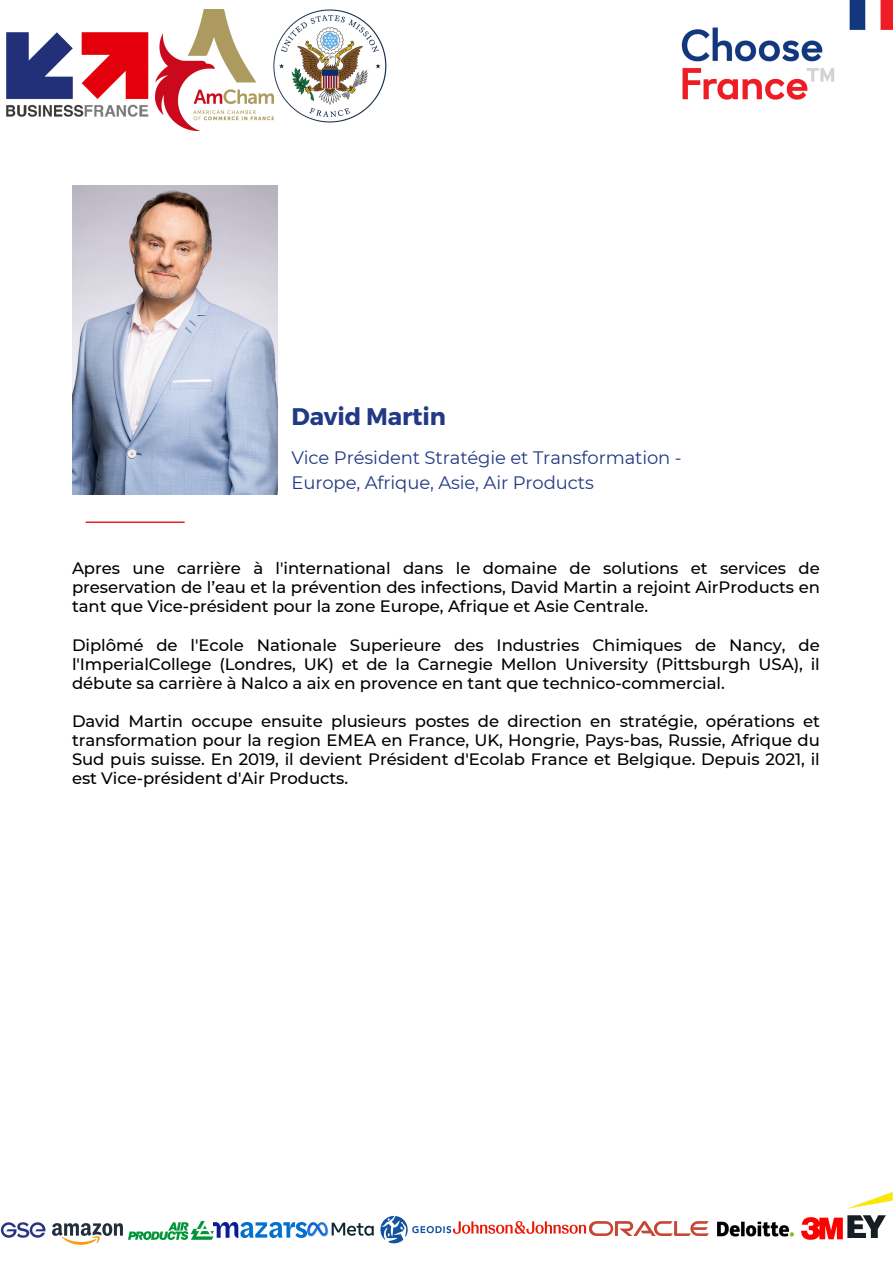
<style>
.page{position:relative;width:893px;height:1264px;background:#fff}
.page>*{position:absolute;margin:0;border:0;box-sizing:border-box;transform-origin:0 0}
.t1{font:700 24px "Montserrat";letter-spacing:-.01em;color:#223a85}
.t2{font:18px "Montserrat";letter-spacing:-.005em;color:#223a85}
.t3{font:500 16.5px/19px "Montserrat";letter-spacing:-.005em;color:#000;text-align:justify}
</style>
<div class="page">
<svg style="left:85px;top:521px;width:100px;height:2px"></svg>
<img style="left:72px;top:185px;width:206px;height:310px">
<img style="left:273px;top:9px;width:114px;height:114px">
<img style="left:155px;top:9px;width:118px;height:122px">
<img style="left:6px;top:32px;width:143px;height:85px">
<img style="left:131px;top:1221px;width:82px;height:17px">
<img style="left:213px;top:1222px;width:93px;height:15px">
<img style="left:453px;top:1221px;width:134px;height:13px">
<img style="left:0;top:1222px;width:43px;height:16px">
<img style="left:847px;top:1192px;width:45px;height:45px">
<img style="left:43px;top:1223px;width:88px;height:22px">
<img style="left:589px;top:1221px;width:119px;height:14px">
<img style="left:306px;top:1222px;width:68px;height:15px">
<img style="left:801px;top:1217px;width:41px;height:22px">
<img style="left:717px;top:1221px;width:77px;height:16px">
<img style="left:380px;top:1215px;width:72px;height:29px">
<img style="left:681px;top:0;width:211px;height:100px">
<p class="t1" style="left:291px;top:401px;width:156px">David Martin</p>
<p class="t2" style="left:291px;top:446px;width:392px">Vice Président Stratégie et Transformation -</p>
<p class="t2" style="left:291px;top:471px;width:304px">Europe, Afrique, Asie, Air Products</p>
<p class="t3" style="left:72px;top:558px;width:749px">Apres une carrière à l'international dans le domaine de solutions et services de preservation de l’eau et la prévention des infections, David Martin a rejoint AirProducts en tant que Vice-président pour la zone Europe, Afrique et Asie Centrale.</p>
<p class="t3" style="left:72px;top:635px;width:749px">Diplômé de l'Ecole Nationale Superieure des Industries Chimiques de Nancy, de l'ImperialCollege (Londres, UK) et de la Carnegie Mellon University (Pittsburgh USA), il débute sa carrière à Nalco a aix en provence en tant que technico-commercial.</p>
<p class="t3" style="left:72px;top:711px;width:749px">David Martin occupe ensuite plusieurs postes de direction en stratégie, opérations et transformation pour la region EMEA en France, UK, Hongrie, Pays-bas, Russie, Afrique du Sud puis suisse. En 2019, il devient Président d'Ecolab France et Belgique. Depuis 2021, il est Vice-président d'Air Products.</p>
</div>
